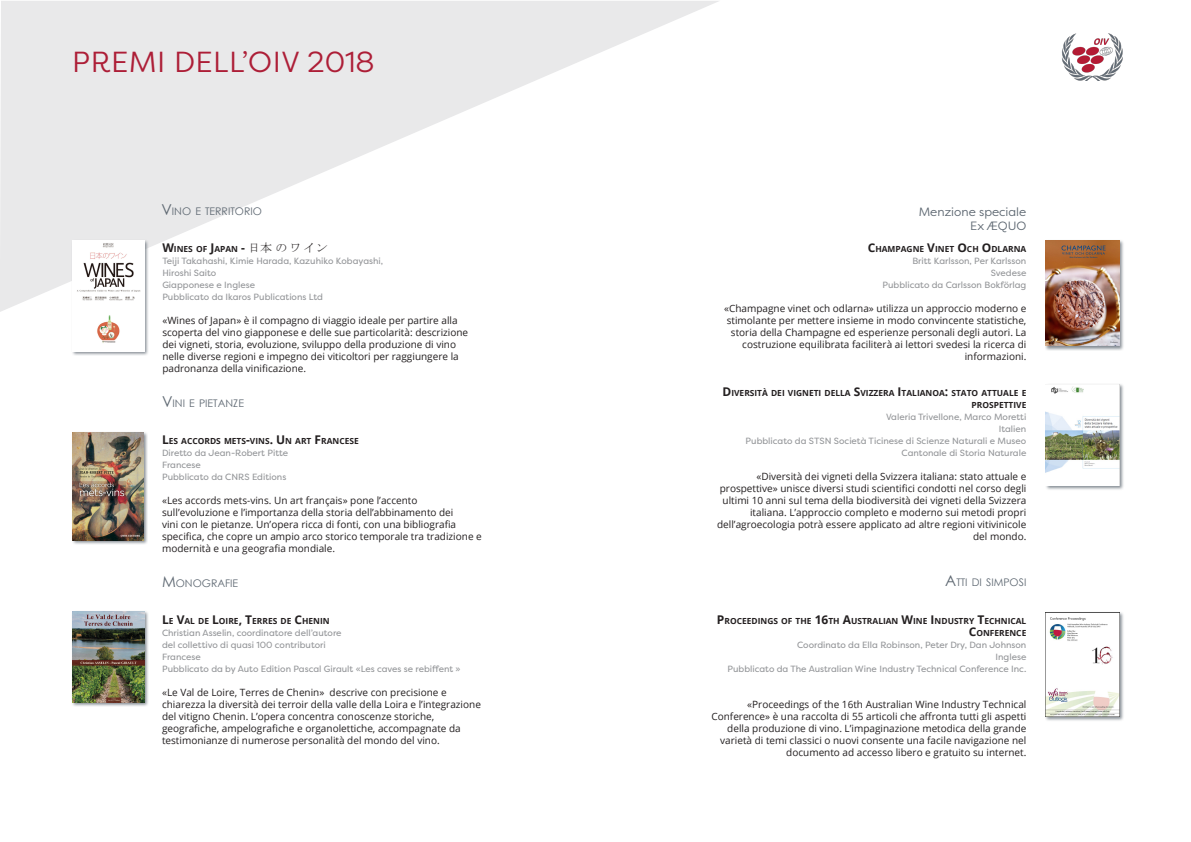
<style>
.page{position:relative;width:1191px;height:842px;background:#fff}
.page>*{position:absolute;margin:0;border:0;box-sizing:border-box;transform-origin:0 0}
.titrecategorie_pair{font:29px "Filson Pro";letter-spacing:.02em;color:#ad1e37}
.Normal_droite{font:12px/14px "Filson Pro";color:#5d6771;text-align:right}
.en_tete_impair{font:10.5px "Century Gothic";color:#5d6771}
.en_tete_pair_copie{font:10.5px "Century Gothic";color:#5d6771}
.texte_droite{font:10px/12px "Open Sans";color:#231f20;text-align:right}
.texte_gauche{font:10px/12px "Open Sans";color:#231f20}
.titre_livre_rouge_ga{font:9px/12px "Filson Pro";color:#939598}
.titre_livre_rouge_dr{font:9px/12px "Filson Pro";color:#939598;text-align:right}
.titre_livre_rouge_dr-2{font:700 8.4px/12px "Open Sans";color:#231f20;text-align:right}
.titre_livre_rouge_ga-2{font:700 8.4px "Open Sans";color:#231f20}
.s1{font-size:15px}
.s2{font-size:12px}
.s3{font-family:"MS P Mincho";font-weight:400;font-size:12px}
</style>
<div class="page">
<svg style="left:0;top:1px;width:719px;height:311px;fill:#e9e9ea"></svg>
<img style="left:1062px;top:33px;width:61px;height:47px">
<div style="left:71px;top:240px;width:78px;height:116px;background:#5d6771;opacity:.75"></div>
<img style="left:72px;top:241px;width:72px;height:110px">
<div style="left:72px;top:431px;width:76px;height:114px;background:#5d6771;opacity:.75"></div>
<img style="left:73px;top:432px;width:70px;height:108px">
<div style="left:71px;top:610px;width:78px;height:97px;background:#5d6771;opacity:.75"></div>
<img style="left:72px;top:612px;width:72px;height:90px">
<div style="left:1044px;top:239px;width:80px;height:112px;background:#5d6771;opacity:.75"></div>
<img style="left:1045px;top:240px;width:74px;height:106px">
<div style="left:1045px;top:383px;width:79px;height:108px;background:#5d6771;opacity:.75"></div>
<img style="left:1045px;top:384px;width:74px;height:102px">
<div style="left:1044px;top:611px;width:80px;height:110px;background:#5d6771;opacity:.75"></div>
<img style="left:1045px;top:612px;width:74px;height:104px">
<p class="titrecategorie_pair" style="left:72px;top:43px;width:304px">PREMI DELL’OIV 2018</p>
<p class="en_tete_impair" style="left:161px;top:204px;width:102px"><span class="s1">V</span>INO E TERRITORIO</p>
<p class="titre_livre_rouge_ga-2" style="left:162px;top:243px;width:167px"><span class="s2">W</span>INES OF <span class="s2">J</span>APAN <span class="s2">-</span> <span class="s3">日本 の ワ イ ン</span></p>
<p class="titre_livre_rouge_ga" style="left:162px;top:255px;width:222px">Teiji Takahashi, Kimie Harada, Kazuhiko Kobayashi,<br>Hiroshi Saito<br>Giapponese e Inglese<br>Pubblicato da Ikaros Publications Ltd</p>
<p class="texte_gauche" style="left:162px;top:314px;width:307px">«Wines of Japan» è il compagno di viaggio ideale per partire alla scoperta del vino giapponese e delle sue particolarità: descrizione dei vigneti, storia, evoluzione, sviluppo della produzione di vino nelle diverse regioni e impegno dei viticoltori per raggiungere la padronanza della vinificazione.</p>
<p class="en_tete_impair" style="left:162px;top:396px;width:82px"><span class="s1">V</span>INI E PIETANZE</p>
<p class="titre_livre_rouge_ga-2" style="left:162px;top:435px;width:198px"><span class="s2">L</span> ES ACCORDS METS<span class="s2">-</span>VINS<span class="s2">. U</span> N ART <span class="s2">F</span>RANCESE</p>
<p class="titre_livre_rouge_ga" style="left:162px;top:447px;width:128px">Diretto da Jean-Robert Pitte<br>Francese<br>Pubblicato da CNRS Editions</p>
<p class="texte_gauche" style="left:162px;top:494px;width:321px">«Les accords mets-vins. Un art français» pone l’accento sull’evoluzione e l’importanza della storia dell’abbinamento dei<br>vini con le pietanze. Un’opera ricca di fonti, con una bibliografia specifica, che copre un ampio arco storico temporale tra tradizione e modernità e una geografia mondiale.</p>
<p class="en_tete_impair" style="left:162px;top:576px;width:76px"><span class="s1">M</span>ONOGRAFIE</p>
<p class="titre_livre_rouge_ga-2" style="left:162px;top:615px;width:169px"><span class="s2">L</span>E <span class="s2">V</span>AL DE <span class="s2">L</span>OIRE<span class="s2">, T</span>ERRES DE <span class="s2">C</span>HENIN</p>
<p class="titre_livre_rouge_ga" style="left:162px;top:627px;width:300px">Christian Asselin, coordinatore dell’autore<br>del collettivo di quasi 100 contributori<br>Francese<br>Pubblicato da by Auto Edition Pascal Girault «Les caves se rebiffent »</p>
<p class="texte_gauche" style="left:162px;top:686px;width:320px">«Le Val de Loire, Terres de Chenin» descrive con precisione e chiarezza la diversità dei terroir della valle della Loira e l’integrazione del vitigno Chenin. L’opera concentra conoscenze storiche, geografiche, ampelografiche e organolettiche, accompagnate da testimonianze di numerose personalità del mondo del vino.</p>
<p class="Normal_droite" style="left:918px;top:204px;width:109px">Menzione speciale<br>Ex ÆQUO</p>
<p class="titre_livre_rouge_dr-2" style="left:867px;top:243px;width:160px"><span class="s2">C</span>HAMPAGNE <span class="s2">V</span>INET <span class="s2">O</span>CH <span class="s2">O</span> DLARNA</p>
<p class="titre_livre_rouge_dr" style="left:882px;top:255px;width:145px">Britt Karlsson, Per Karlsson<br>Svedese<br>Pubblicato da Carlsson Bokförlag</p>
<p class="texte_droite" style="left:724px;top:302px;width:304px">«Champagne vinet och odlarna» utilizza un approccio moderno e stimolante per mettere insieme in modo convincente statistiche, storia della Champagne ed esperienze personali degli autori. La costruzione equilibrata faciliterà ai lettori svedesi la ricerca di informazioni.</p>
<p class="titre_livre_rouge_dr-2" style="left:722px;top:387px;width:305px"><span class="s2">D</span> IVERSITÀ DEI VIGNETI DELLA <span class="s2">S</span>VIZZERA <span class="s2">I</span> TALIANOA<span class="s2">:</span> STATO ATTUALE E<br>PROSPETTIVE</p>
<p class="titre_livre_rouge_dr" style="left:745px;top:411px;width:282px">Valeria Trivellone, Marco Moretti<br>Italien<br>Pubblicato da STSN Società Ticinese di Scienze Naturali e Museo Cantonale di Storia Naturale</p>
<p class="texte_droite" style="left:717px;top:470px;width:311px">«Diversità dei vigneti della Svizzera italiana: stato attuale e prospettive» unisce diversi studi scientifici condotti nel corso degli ultimi 10 anni sul tema della biodiversità dei vigneti della Svizzera italiana. L’approccio completo e moderno sui metodi propri dell’agroecologia potrà essere applicato ad altre regioni vitivinicole del mondo.</p>
<p class="en_tete_pair_copie" style="left:945px;top:575px;width:83px"><span class="s1">A</span>TTI DI SIMPOSI</p>
<p class="titre_livre_rouge_dr-2" style="left:717px;top:615px;width:311px"><span class="s2">P</span>ROCEEDINGS OF THE <span class="s2">16</span>TH <span class="s2">A</span>USTRALIAN <span class="s2">W</span>INE <span class="s2">I</span> NDUSTRY <span class="s2">T</span>ECHNICAL<br><span class="s2">C</span>ONFERENCE</p>
<p class="titre_livre_rouge_dr" style="left:727px;top:639px;width:300px">Coordinato da Ella Robinson, Peter Dry, Dan Johnson<br>Inglese<br>Pubblicato da The Australian Wine Industry Technical Conference Inc.</p>
<p class="texte_droite" style="left:711px;top:698px;width:316px">«Proceedings of the 16th Australian Wine Industry Technical Conference» è una raccolta di 55 articoli che affronta tutti gli aspetti della produzione di vino. L’impaginazione metodica della grande varietà di temi classici o nuovi consente una facile navigazione nel documento ad accesso libero e gratuito su internet.</p>
</div>
